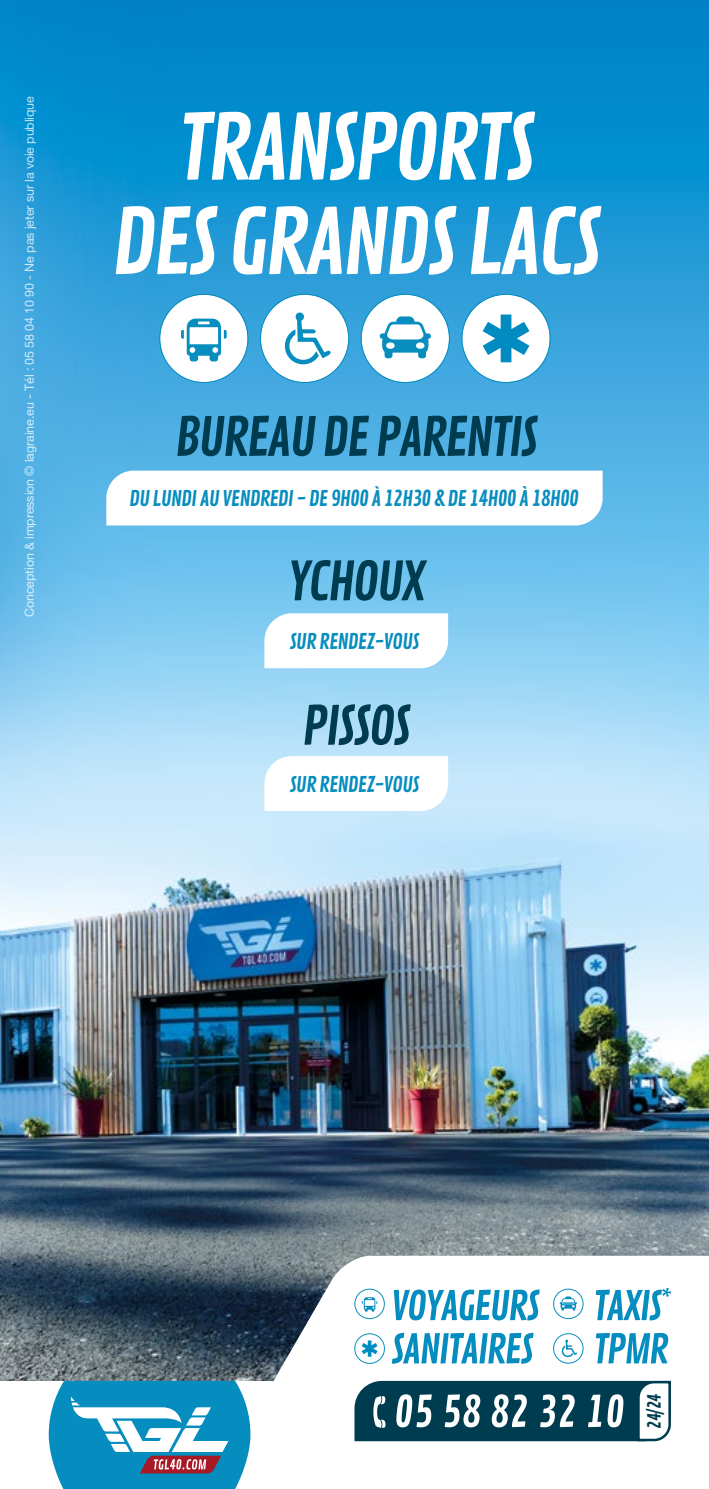
<style>
.page{position:relative;width:709px;height:1489px;background:#fff}
.page>*{position:absolute;margin:0;border:0;box-sizing:border-box;transform-origin:0 0}
.t1{font:88.5px/94.2px "Contrail One";letter-spacing:-.05em;color:#fff;text-align:center}
.t2{font:52.5px "Contrail One";letter-spacing:-.05em;color:#003c50}
.t3{font:21px "Contrail One";letter-spacing:-.04em;color:#088dbf}
.t4{font:17.5px "Contrail One";color:#003c50}
.t5{font:12.5px "Helvetica Neue LT Pro";letter-spacing:-.01em;color:#fff}
</style>
<div class="page">
<img style="left:0;top:0;width:709px;height:1380px">
<svg style="left:263px;top:1255px;width:446px;height:126px"></svg>
<svg style="left:355px;top:1288px;width:29px;height:30px"></svg>
<div style="left:354px;top:1288px;width:30px;height:30px;border:1px solid #088dbf;border-radius:50%"></div>
<svg style="left:362px;top:1297px;width:15px;height:14px"></svg>
<svg style="left:392px;top:1332px;width:276px;height:31px"></svg>
<svg style="left:394px;top:1287px;width:277px;height:33px"></svg>
<div style="left:355px;top:1333px;width:29px;height:30px;background:#fff;border-radius:50%"></div>
<div style="left:354px;top:1333px;width:31px;height:30px;border:1px solid #088dbf;border-radius:50%"></div>
<svg style="left:362px;top:1340px;width:15px;height:16px"></svg>
<svg style="left:354px;top:1379px;width:318px;height:63px"></svg>
<svg style="left:106px;top:470px;width:496px;height:55px"></svg>
<svg style="left:264px;top:613px;width:184px;height:55px"></svg>
<svg style="left:264px;top:756px;width:184px;height:55px"></svg>
<div style="left:462px;top:295px;width:88px;height:87px;background:#fff;border-radius:50%"></div>
<svg style="left:482px;top:314px;width:47px;height:48px"></svg>
<div style="left:261px;top:295px;width:87px;height:87px;background:#fff;border-radius:50%"></div>
<svg style="left:284px;top:312px;width:47px;height:53px"></svg>
<div style="left:160px;top:295px;width:87px;height:87px;background:#fff;border-radius:50%"></div>
<svg style="left:181px;top:318px;width:46px;height:43px"></svg>
<div style="left:361px;top:295px;width:88px;height:87px;background:#fff;border-radius:50%"></div>
<svg style="left:379px;top:316px;width:52px;height:42px"></svg>
<svg style="left:49px;top:1380px;width:201px;height:108px"></svg>
<p class="t5" style="left:22px;top:617px;width:522px;rotate:-90deg">Conception &amp; impression © lagraine.eu - Tél : 05 58 04 10 90 - Ne pas jeter sur la voie publique</p>
<h1 class="t1" style="left:111px;top:104px;width:492px">TRANSPORTS<br>DES GRANDS LACS</h1>
<h2 class="t2" style="left:174px;top:406px;width:365px">BUREAU DE PARENTIS</h2>
<h3 class="t3" style="left:129px;top:486px;width:451px">DU LUNDI AU VENDREDI - DE 9H00 À 12H30 &amp; DE 14H00 À 18H00</h3>
<h2 class="t2" style="left:287px;top:550px;width:139px">YCHOUX</h2>
<h3 class="t3" style="left:289px;top:629px;width:131px">SUR RENDEZ-VOUS</h3>
<h2 class="t2" style="left:302px;top:695px;width:111px">PISSOS</h2>
<h3 class="t3" style="left:289px;top:771px;width:131px">SUR RENDEZ-VOUS</h3>
<h3 class="t4" style="left:644px;top:1428px;width:37px;rotate:-90deg">24/24</h3>
</div>
